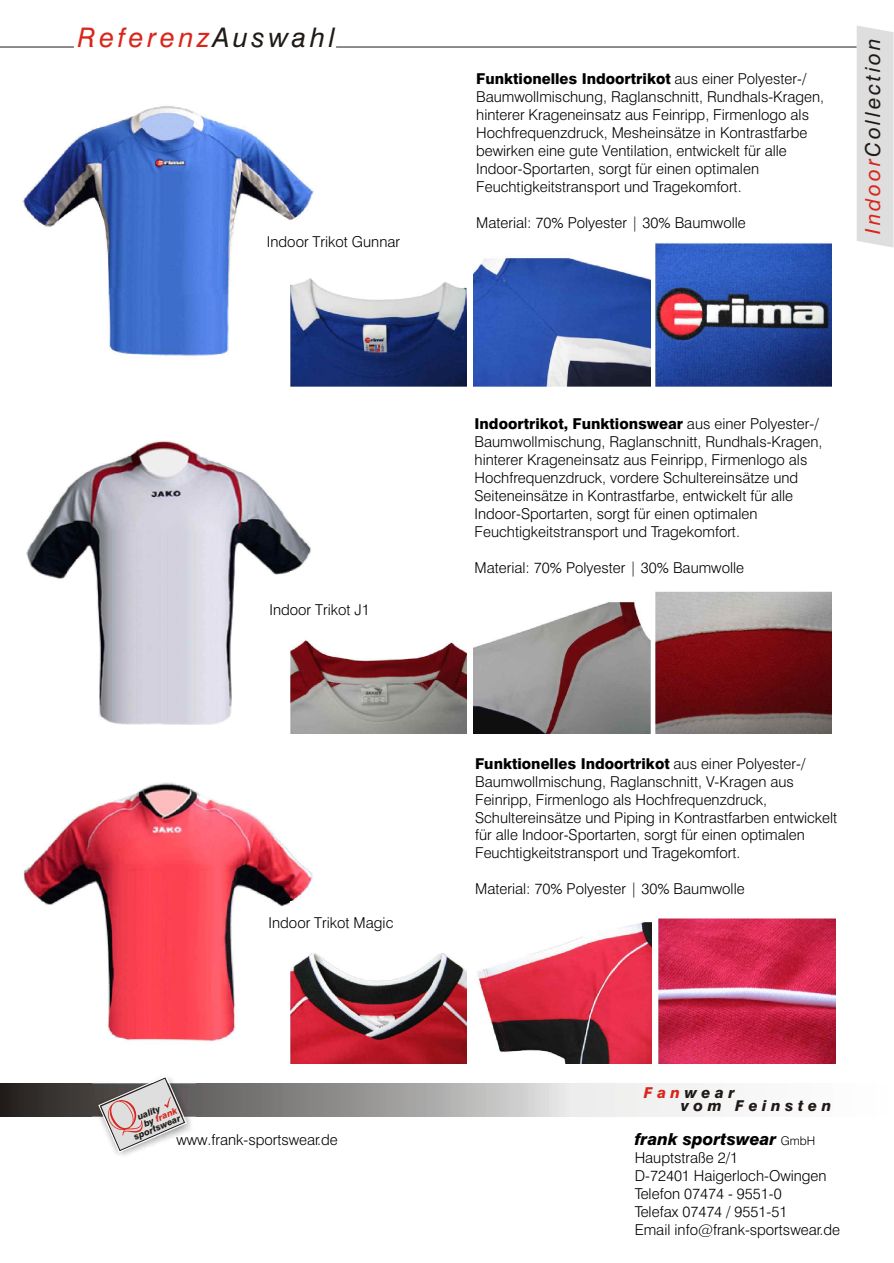
<style>
.page{position:relative;width:894px;height:1263px;background:#fff}
.page>*{position:absolute;margin:0;border:0;box-sizing:border-box;transform-origin:0 0}
.t1{font:italic 27px "Swis 721 BT";letter-spacing:.135em;color:#d9261c}
.t2{font:italic 20.7px "Swis 721 BT";letter-spacing:.135em;color:#1f1a17}
.t3{font:italic 16.5px "Swis 721 Hv BT";color:#000}
.t4{font:15px/18px "Swis 721 Lt BT";color:#000}
.t5{font:15px "Swis 721 Hv BT";color:#000}
.t6{font:italic 15px/12.8px "Swis 721 Hv BT";letter-spacing:.295em;color:#1f1a17}
.t7{font:italic 8.85px/8.4px "Swis 721 Hv BT";color:#1f1a17;text-align:right}
.s1{color:#1f1a17}
.s2{color:#d9261c}
.s3{font-family:"Swis 721 Lt BT"}
.s4{font-family:"Swis 721 Lt BT";font-style:normal;font-size:12px}
</style>
<div class="page">
<div style="left:857px;top:26px;width:37px;height:222px;background:#dedede"></div>
<hr style="left:0;top:47px;width:74px;height:1px;background:#1f1a17">
<hr style="left:336px;top:47px;width:521px;height:1px;background:#1f1a17">
<img style="left:0;top:1083px;width:724px;height:33px">
<img style="left:93px;top:1083px;width:102px;height:73px">
<img style="left:21px;top:106px;width:293px;height:259px">
<img style="left:26px;top:440px;width:285px;height:284px">
<img style="left:23px;top:782px;width:290px;height:266px">
<img style="left:291px;top:225px;width:176px;height:161px">
<img style="left:474px;top:255px;width:176px;height:131px">
<img style="left:655px;top:241px;width:177px;height:145px">
<img style="left:291px;top:572px;width:176px;height:161px">
<img style="left:474px;top:600px;width:176px;height:133px">
<img style="left:655px;top:591px;width:177px;height:142px">
<img style="left:291px;top:902px;width:176px;height:161px">
<img style="left:477px;top:922px;width:175px;height:141px">
<img style="left:659px;top:918px;width:176px;height:145px">
<svg style="left:99px;top:1077px;width:88px;height:76px"></svg>
<h1 class="t1" style="left:78px;top:26px;width:259px">Referenz<span class="s1">Auswahl</span></h1>
<p class="t4" style="left:267px;top:234px;width:135px">Indoor Trikot Gunnar</p>
<p class="t4" style="left:270px;top:602px;width:102px">Indoor Trikot J1</p>
<p class="t4" style="left:269px;top:915px;width:126px">Indoor Trikot Magic</p>
<p class="t7" style="left:137px;top:1114px;width:26px;rotate:-23deg">uality</p>
<p class="t7" style="left:130px;top:1126px;width:52px;rotate:-23deg">by <span class="s2">frank </span>sportswear</p>
<p class="t4" style="left:176px;top:1132px;width:163px">www.frank-sportswear.de</p>
<p class="t5" style="left:476px;top:73px;width:332px">Funktionelles Indoortrikot <span class="s3">aus einer Polyester-/</span></p>
<p class="t4" style="left:476px;top:89px;width:349px">Baumwollmischung, Raglanschnitt, Rundhals-Kragen, hinterer Krageneinsatz aus Feinripp, Firmenlogo als Hochfrequenzdruck, Mesheinsätze in Kontrastfarbe bewirken eine gute Ventilation, entwickelt für alle Indoor-Sportarten, sorgt für einen optimalen Feuchtigkeitstransport und Tragekomfort.</p>
<p class="t4" style="left:476px;top:215px;width:271px">Material: 70% Polyester | 30% Baumwolle</p>
<h2 class="t2" style="left:864px;top:234px;width:197px;rotate:-90deg"><span class="s2">Indoor</span>Collection</h2>
<p class="t5" style="left:475px;top:417px;width:346px">Indoortrikot, Funktionswear <span class="s3">aus einer Polyester-/</span></p>
<p class="t4" style="left:475px;top:434px;width:349px">Baumwollmischung, Raglanschnitt, Rundhals-Kragen, hinterer Krageneinsatz aus Feinripp, Firmenlogo als Hochfrequenzdruck, vordere Schultereinsätze und Seiteneinsätze in Kontrastfarbe, entwickelt für alle Indoor-Sportarten, sorgt für einen optimalen Feuchtigkeitstransport und Tragekomfort.</p>
<p class="t4" style="left:475px;top:560px;width:271px">Material: 70% Polyester | 30% Baumwolle</p>
<p class="t5" style="left:475px;top:757px;width:332px">Funktionelles Indoortrikot <span class="s3">aus einer Polyester-/</span></p>
<p class="t4" style="left:475px;top:774px;width:364px">Baumwollmischung, Raglanschnitt, V-Kragen aus Feinripp, Firmenlogo als Hochfrequenzdruck, Schultereinsätze und Piping in Kontrastfarben entwickelt für alle Indoor-Sportarten, sorgt für einen optimalen Feuchtigkeitstransport und Tragekomfort.</p>
<p class="t4" style="left:475px;top:882px;width:271px">Material: 70% Polyester | 30% Baumwolle</p>
<p class="t6" style="left:681px;top:1088px;width:152px;text-indent:-37px"><span class="s2">Fan</span>wear<br>vom Feinsten</p>
<p class="t3" style="left:635px;top:1132px;width:182px">frank sportswear <span class="s4">GmbH</span></p>
<p class="t4" style="left:635px;top:1151px;width:207px">Hauptstraße 2/1<br>D-72401 Haigerloch-Owingen<br>Telefon 07474 - 9551-0<br>Telefax 07474 / 9551-51<br>Email info@frank-sportswear.de</p>
</div>
